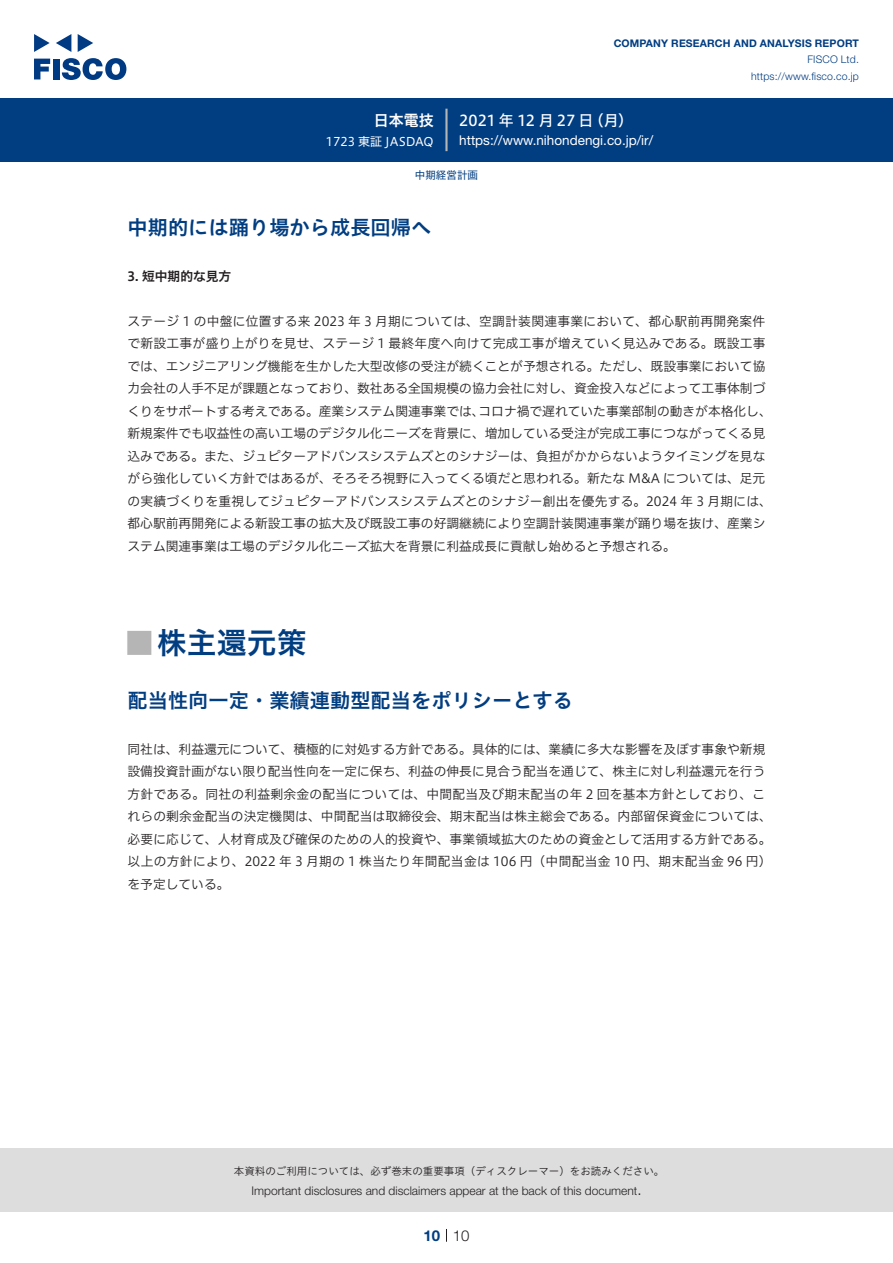
<style>
.page{position:relative;width:893px;height:1263px;background:#fff}
.page>*{position:absolute;margin:0;border:0;box-sizing:border-box;transform-origin:0 0}
.t1{font:30px "Hiragino UD Sans Std N W6";color:#003d81}
.t2{font:24px "Hiragino UD Sans Std W6";color:#b5b5b6}
.t3{font:20.25px "Hiragino UD Sans Std W6";color:#003d81}
.t4{font:15px "Hiragino UD Sans F Std N W5";letter-spacing:-.005em;color:#fff}
.t5{font:15px "Hiragino UD Sans F Std N W6";color:#fff}
.t6{font:300 15px "Helvetica Neue LT Std";color:#231f20}
.t7{font:700 15px "Helvetica Neue LT Std";color:#003d81}
.t8{font:13.5px "Helvetica Neue LT Std";color:#fff}
.t9{font:12.75px/22.5px "Hiragino UD Sans F Std N W3";color:#231f20}
.t10{font:12.75px "Hiragino UD Sans F Std N W3";letter-spacing:.02em;color:#231f20}
.t11{font:12.75px "Hiragino UD Sans F Std N W6";color:#231f20}
.t12{font:300 12px "Helvetica Neue LT Std";color:#231f20}
.t13{font:12px "Hiragino UD Sans F Std N W4";color:#fff}
.t14{font:10.5px "Hiragino UD Sans Std W3";color:#231f20}
.t15{font:700 10.5px "Helvetica Neue LT Std";letter-spacing:.015em;color:#003d81}
.t16{font:300 10.5px/16.5px "Helvetica Neue LT Std";letter-spacing:.015em;color:#003d81;text-align:right}
.t17{font:10.5px "Hiragino UD Sans F Std N W4";color:#003d81}
</style>
<div class="page">
<div style="left:0;top:1148px;width:893px;height:64px;background:#ddd"></div>
<svg style="left:34px;top:59px;width:16px;height:20px"></svg>
<div style="left:53px;top:59px;width:6px;height:20px;background:#003a83"></div>
<svg style="left:62px;top:58px;width:64px;height:22px"></svg>
<svg style="left:34px;top:34px;width:16px;height:18px"></svg>
<svg style="left:78px;top:34px;width:15px;height:18px"></svg>
<svg style="left:56px;top:34px;width:15px;height:18px"></svg>
<div style="left:0;top:98px;width:893px;height:64px;background:#003d81"></div>
<hr style="left:445px;top:109px;width:3px;height:42px;background:#b5b5b6">
<svg style="left:446px;top:1229px;width:1px;height:13px"></svg>
<p class="t5" style="left:374px;top:109px;width:62px">日本電技</p>
<p class="t13" style="left:326px;top:132px;width:109px">1723 東証 JASDAQ</p>
<p class="t15" style="left:614px;top:37px;width:247px">COMPANY RESEARCH AND ANALYSIS REPORT</p>
<p class="t16" style="left:751px;top:51px;width:109px">FISCO Ltd. https://www.fisco.co j p.</p>
<p class="t4" style="left:589px;top:109px;width:46px">（月(</p>
<p class="t4" style="left:459px;top:109px;width:136px">2021 年 12 月 27 日</p>
<p class="t8" style="left:459px;top:132px;width:195px">https://www.nihondengi. c o j p. /i r/</p>
<p class="t17" style="left:415px;top:167px;width:64px">中期経営計画</p>
<h3 class="t3" style="left:128px;top:212px;width:305px">中期的には踊り場から成長回帰へ</h3>
<p class="t11" style="left:128px;top:266px;width:105px">3. 短中期的な見方</p>
<p class="t10" style="left:128px;top:311px;width:639px">ステージ 1 の中盤に位置する来 2023 年 3 月期については、空調計装関連事業において、都心駅前再開発案件</p>
<p class="t10" style="left:128px;top:334px;width:639px">で新設工事が盛り上がりを見せ、ステージ 1 最終年度へ向けて完成工事が増えていく見込みである。既設工事</p>
<p class="t9" style="left:128px;top:354px;width:639px">では、エンジニアリング機能を生かした大型改修の受注が続くことが予想される。ただし、既設事業において協</p>
<p class="t9" style="left:128px;top:376px;width:639px">力会社の人手不足が課題となっており、数社ある全国規模の協力会社に対し、資金投入などによって工事体制づ</p>
<p class="t9" style="left:478px;top:399px;width:295px">コロナ禍で遅れていた事業部制の動きが本格化し、</p>
<p class="t9" style="left:128px;top:399px;width:646px">くりをサポートする考えである。産業システム関連事業では、<br>新規案件でも収益性の高い工場のデジタル化ニーズを背景に、増加している受注が完成工事につながってくる見込みである。また、ジュピターアドバンスシステムズとのシナジーは、負担がかからないようタイミングを見ながら強化していく方針ではあるが、そろそろ視野に入ってくる頃だと思われる。新たな M&amp;A については、足元の実績づくりを重視してジュピターアドバンスシステムズとのシナジー創出を優先する。2024 年 3 月期には、都心駅前再開発による新設工事の拡大及び既設工事の好調継続により空調計装関連事業が踊り場を抜け、産業システム関連事業は工場のデジタル化ニーズ拡大を背景に利益成長に貢献し始めると予想される。</p>
<h1 class="t1" style="left:157px;top:620px;width:151px">株主還元策</h1>
<h2 class="t2" style="left:128px;top:624px;width:25px">█</h2>
<h3 class="t3" style="left:128px;top:685px;width:447px">配当性向一定・業績連動型配当をポリシーとする</h3>
<p class="t9" style="left:128px;top:737px;width:646px">同社は、利益還元について、積極的に対処する方針である。具体的には、業績に多大な影響を及ぼす事象や新規設備投資計画がない限り配当性向を一定に保ち、利益の伸長に見合う配当を通じて、株主に対し利益還元を行う方針である。同社の利益剰余金の配当については、中間配当及び期末配当の年 2 回を基本方針としており、これらの剰余金配当の決定機関は、中間配当は取締役会、期末配当は株主総会である。内部留保資金については、必要に応じて、人材育成及び確保のための人的投資や、事業領域拡大のための資金として活用する方針である。以上の方針により、2022 年 3 月期の 1 株当たり年間配当金は 106 円（中間配当金 10 円、期末配当金 96 円(を予定している。</p>
<p class="t14" style="left:234px;top:1163px;width:432px">本資料のご利用については、必ず巻末の重要事項（ディスクレーマー）をお読みください。</p>
<p class="t6" style="left:637px;top:1180px;width:6px">.</p>
<p class="t12" style="left:251px;top:1183px;width:387px">Important disclosures and disclaimers appear at the back of this document</p>
<p class="t7" style="left:423px;top:1226px;width:18px">10</p>
<p class="t6" style="left:453px;top:1226px;width:18px">10</p>
</div>
